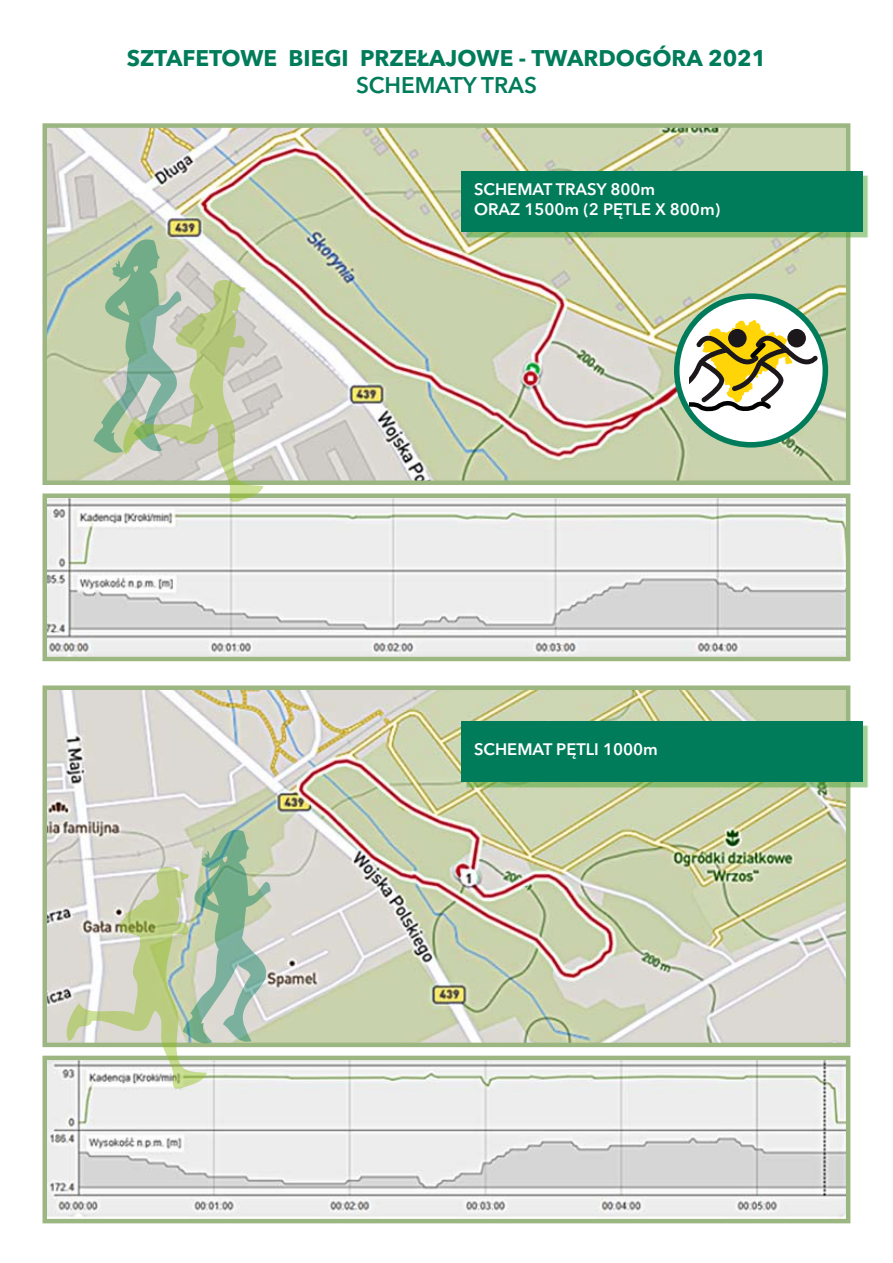
<style>
.page{position:relative;width:893px;height:1263px;background:#fff}
.page>*{position:absolute;margin:0;border:0;box-sizing:border-box;transform-origin:0 0}
.t1{font:700 22.5px "Avenir Next LT Pro";color:#007c5b}
.t2{font:600 22.5px "Avenir Next LT Pro";color:#007c5b}
.t3{font:600 16.5px "Avenir Next LT Pro";color:#fff}
</style>
<div class="page">
<img style="left:47px;top:128px;width:798px;height:352px">
<div style="left:42px;top:123px;width:808px;height:362px;border:4px solid #9cb682"></div>
<img style="left:47px;top:498px;width:798px;height:158px">
<div style="left:42px;top:493px;width:808px;height:168px;border:4px solid #9cb682"></div>
<img style="left:47px;top:690px;width:798px;height:352px">
<div style="left:42px;top:685px;width:808px;height:362px;border:4px solid #9cb682"></div>
<img style="left:47px;top:1061px;width:798px;height:156px">
<div style="left:42px;top:1056px;width:808px;height:167px;border:4px solid #9cb682"></div>
<div style="left:466px;top:176px;width:404px;height:64px;background:#45a12b;opacity:.5"></div>
<div style="left:461px;top:171px;width:401px;height:61px;background:#007c5b"></div>
<div style="left:466px;top:726px;width:404px;height:64px;background:#45a12b;opacity:.5"></div>
<div style="left:461px;top:721px;width:401px;height:61px;background:#007c5b"></div>
<svg style="left:677px;top:296px;width:148px;height:149px"></svg>
<div style="left:674px;top:293px;width:154px;height:155px;border:6px solid #007c5b;border-radius:50%"></div>
<svg style="left:690px;top:320px;width:128px;height:96px"></svg>
<svg style="left:65px;top:828px;width:205px;height:261px;background:#c4d0b9"></svg>
<svg style="left:94px;top:238px;width:170px;height:264px;background:#becbb0"></svg>
<h1 class="t1" style="left:127px;top:44px;width:641px">SZTAFETOWE BIEGI PRZEŁAJOWE - TWARDOGÓRA 2021</h1>
<h1 class="t2" style="left:356px;top:71px;width:62px">SCHEMATY</h1>
<h1 class="t2" style="left:481px;top:71px;width:15px">TRAS</h1>
<p class="t3" style="left:474px;top:180px;width:46px">SCHEMAT</p>
<p class="t3" style="left:556px;top:180px;width:12px">TRASY</p>
<p class="t3" style="left:610px;top:180px;width:46px">800M</p>
<p class="t3" style="left:474px;top:199px;width:13px">ORAZ</p>
<p class="t3" style="left:524px;top:199px;width:109px">1500M (2 PĘTLE</p>
<p class="t3" style="left:655px;top:199px;width:67px">X 800M)</p>
<p class="t3" style="left:474px;top:739px;width:46px">SCHEMAT</p>
<p class="t3" style="left:556px;top:739px;width:103px">PĘTLI 1000M</p>
</div>
